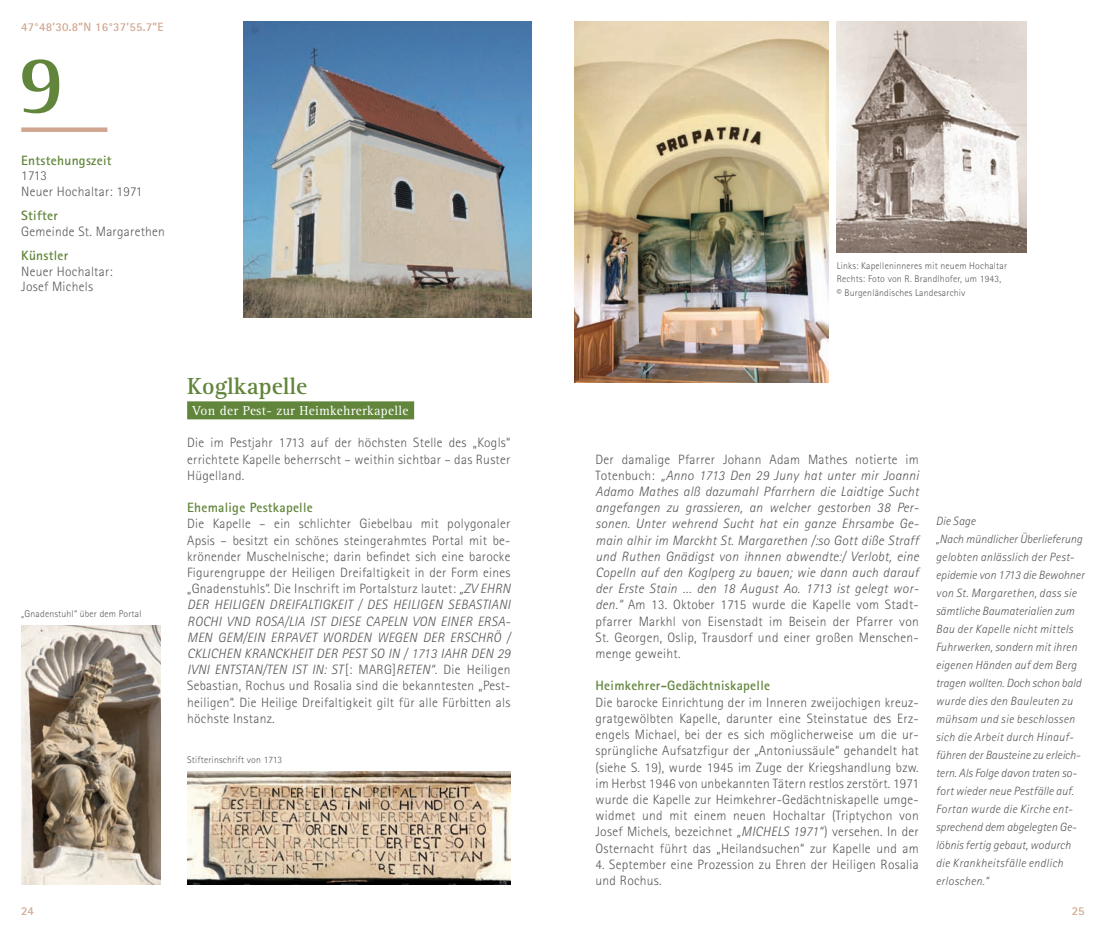
<style>
.page{position:relative;width:1106px;height:936px;background:#fff}
.page>*{position:absolute;margin:0;border:0;box-sizing:border-box;transform-origin:0 0}
.t1{font:700 85.2px "Rotis Serif";color:#61853a}
.t2{font:700 24px "Rotis Serif";color:#61853a}
.t3{font:300 13.5px/16.2px "Rotis Sans Serif";letter-spacing:.02em;color:#57585a;text-align:justify}
.t4{font:italic 300 13.5px/16.2px "Rotis Sans Serif";letter-spacing:.02em;color:#57585a;text-align:justify}
.t5{font:700 13.5px "Rotis Sans Serif";letter-spacing:.02em;color:#61853a}
.t6{font:13.5px "Rotis Serif";letter-spacing:.02em;color:#fff}
.t7{font:italic 300 12px/18px "Rotis Sans Serif";letter-spacing:.01em;color:#57585a}
.t8{font:700 12px "Rotis Sans Serif";letter-spacing:.02em;color:#d0a690}
.t9{font:300 9.75px/13.5px "Rotis Sans Serif";letter-spacing:.02em;color:#57585a}
.s1{font-weight:700;color:#61853a}
.s2{font-style:italic}
.s3{font-style:normal}
</style>
<div class="page">
<img style="left:244px;top:21px;width:287px;height:296px">
<img style="left:836px;top:21px;width:190px;height:232px">
<img style="left:21px;top:625px;width:140px;height:259px">
<img style="left:574px;top:21px;width:254px;height:361px">
<div style="left:21px;top:127px;width:86px;height:5px;background:#d0a690"></div>
<img style="left:187px;top:771px;width:323px;height:113px">
<div style="left:187px;top:401px;width:227px;height:18px;background:#61853a"></div>
<p class="t8" style="left:21px;top:19px;width:144px">47°48’30.8”N 16°37’55.7”E</p>
<p class="t1" style="left:18px;top:34px;width:49px">9</p>
<p class="t5" style="left:21px;top:151px;width:92px">Entstehungszeit</p>
<p class="t3" style="left:21px;top:168px;width:123px;line-height:15.8px">1713<br>Neuer Hochaltar: 1971</p>
<p class="t5" style="left:21px;top:207px;width:38px">Stifter</p>
<p class="t3" style="left:21px;top:219px;width:145px;line-height:24px">Gemeinde St. Margarethen<br><span class="s1">Künstler</span></p>
<p class="t3" style="left:21px;top:263px;width:93px">Neuer Hochaltar:</p>
<p class="t3" style="left:21px;top:279px;width:73px">Josef Michels</p>
<p class="t9" style="left:21px;top:607px;width:122px">„Gnadenstuhl“ über dem Portal</p>
<p class="t2" style="left:187px;top:372px;width:122px">Koglkapelle</p>
<p class="t6" style="left:192px;top:402px;width:218px">Von der Pest- zur Heimkehrerkapelle</p>
<p class="t3" style="left:187px;top:434px;width:325px">Die im Pestjahr 1713 auf der höchsten Stelle des „Kogls“ errichtete Kapelle beherrscht – weithin sichtbar – das Ruster Hügelland.</p>
<p class="t5" style="left:187px;top:499px;width:127px">Ehemalige Pestkapelle</p>
<p class="t3" style="left:187px;top:515px;width:325px">Die Kapelle – ein schlichter Giebelbau mit polygonaler Apsis – besitzt ein schönes steingerahmtes Portal mit be&shy;krönender Muschelnische; darin befindet sich eine barocke Figurengruppe der Heiligen Dreifaltigkeit in der Form eines „Gnadenstuhls“. Die Inschrift im Portalsturz lautet: <span class="s2">„ZV EHRN DER HEILIGEN DREIFALTIGKEIT / DES HEILIGEN SEBASTIANI ROCHI VND ROSA/LIA IST DIESE CAPELN VON EINER ERSA-MEN GEM/EIN ERPAVET WORDEN WEGEN DER ERSCHRÖ / CKLICHEN KRANCKHEIT DER PEST SO IN / 1713 IAHR DEN 29<br>IVNI ENTSTAN/TEN IST IN: ST</span>[: MARG]<span class="s2">RETEN“</span>. Die Heiligen Sebastian, Rochus und Rosalia sind die bekanntesten „Pest&shy;heiligen“. Die Heilige Dreifaltigkeit gilt für alle Fürbitten als höchste Instanz.</p>
<p class="t9" style="left:187px;top:753px;width:97px">Stifterinschrift von 1713</p>
<p class="t9" style="left:836px;top:259px;width:172px">Links: Kapelleninneres mit neuem Hochaltar</p>
<p class="t9" style="left:836px;top:272px;width:166px">Rechts: Foto von R. Brandlhofer, um 1943, © Burgenländisches Landesarchiv</p>
<p class="t4" style="left:595px;top:451px;width:325px"><span class="s3">Der damalige Pfarrer Johann Adam Mathes notierte im Totenbuch:</span> „Anno 1713 Den 29 Juny hat unter mir Joanni Adamo Mathes alß dazumahl Pfarrhern die Laidtige Sucht angefangen zu grassieren, an welcher gestorben 38 Per&shy;sonen. Unter wehrend Sucht hat ein ganze Ehrsambe Ge&shy;main alhir im Marckht St. Margarethen /:so Gott diße Straff und Ruthen Gnädigst von ihnnen abwendte:/ Verlobt, eine Copelln auf den Koglperg zu bauen; wie dann auch darauf der Erste Stain … den 18 August Ao. 1713 ist gelegt wor&shy;den.“ <span class="s3">Am 13. Oktober 1715 wurde die Kapelle vom Stadt&shy;pfarrer Markhl von Eisenstadt im Beisein der Pfarrer von St. Georgen, Oslip, Trausdorf und einer großen Menschen&shy;menge geweiht.</span></p>
<p class="t5" style="left:595px;top:677px;width:176px">Heimkehrer-Gedächtniskapelle</p>
<p class="t3" style="left:595px;top:694px;width:325px">Die barocke Einrichtung der im Inneren zweijochigen kreuz&shy;gratgewölbten Kapelle, darunter eine Steinstatue des Erz&shy;engels Michael, bei der es sich möglicherweise um die ur&shy;sprüngliche Aufsatzfigur der „Antoniussäule“ gehandelt hat (siehe S. 19), wurde 1945 im Zuge der Kriegshandlung bzw. im Herbst 1946 von unbekannten Tätern restlos zerstört. 1971 wurde die Kapelle zur Heimkehrer-Gedächtniskapelle umge&shy;widmet und mit einem neuen Hochaltar (Triptychon von Josef Michels, bezeichnet <span class="s2">„MICHELS 1971“</span>) versehen. In der Osternacht führt das „Heilandsuchen“ zur Kapelle und am</p>
<p class="t3" style="left:595px;top:856px;width:325px">4. September eine Prozession zu Ehren der Heiligen Rosalia und Rochus.</p>
<p class="t7" style="left:935px;top:511px;width:41px">Die Sage</p>
<p class="t7" style="left:935px;top:529px;width:150px">„Nach mündlicher Überlieferung gelobten anlässlich der Pest&shy;epidemie von 1713 die Bewohner von St. Margarethen, dass sie sämtliche Baumaterialien zum<br>Bau der Kapelle nicht mittels<br>Fuhrwerken, sondern mit ihren eigenen Händen auf dem Berg tragen wollten. Doch schon bald wurde dies den Bauleuten zu mühsam und sie beschlossen sich die Arbeit durch Hinauf&shy;führen der Bausteine zu erleich&shy;tern. Als Folge davon traten so&shy;fort wieder neue Pestfälle auf.<br>Fortan wurde die Kirche ent&shy;sprechend dem abgelegten Ge&shy;löbnis fertig gebaut, wodurch die Krankheitsfälle endlich erloschen.“</p>
<p class="t8" style="left:21px;top:903px;width:14px">24</p>
<p class="t8" style="left:1071px;top:903px;width:14px">25</p>
</div>
